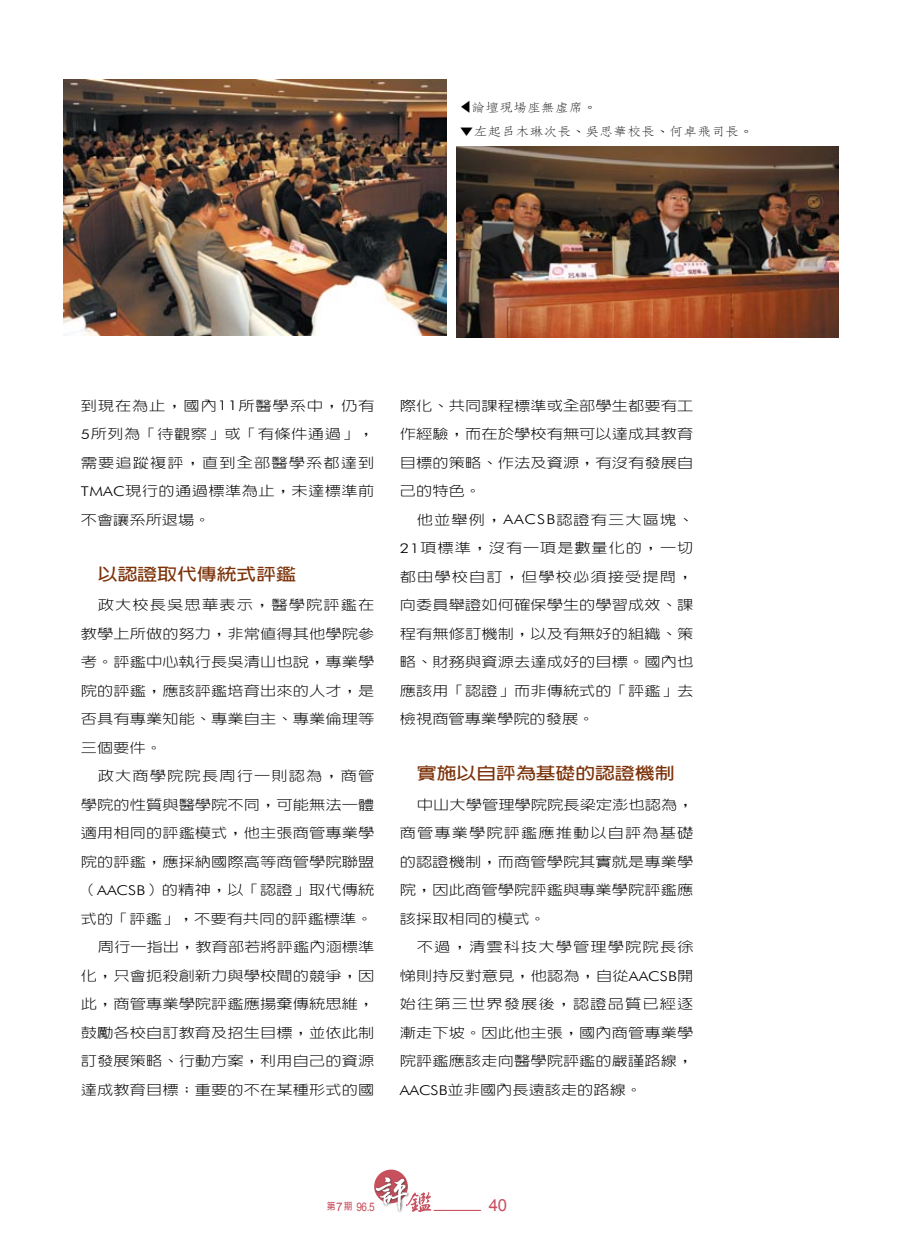
<style>
.page{position:relative;width:902px;height:1259px;background:#fff}
.page>*{position:absolute;margin:0;border:0;box-sizing:border-box;transform-origin:0 0}
.t1{font:16.65px "Arial";color:#b51729}
._001文中小題{font:700 16.5px "CT Hei";color:#7c3209;scale:1.2 1}
.內文細黑{font:300 13.5px/28.5px "CT Hei";letter-spacing:.005em;color:#000;text-align:justify;scale:1.2 1}
.圖說{font:300 12px "CT Song";letter-spacing:-.03em;color:#000;scale:1.2 1}
._001文中小題-2{font:11.85px "Arial";color:#b51729;scale:.85 1}
._001文中小題-3{font:11.85px "Arial";color:#b51729}
._001文中小題-4{font:700 9.6px "CT Hei";color:#b51729;scale:.85 1}
.s1{font-family:"Futura BT"}
</style>
<div class="page">
<img style="left:456px;top:147px;width:382px;height:190px">
<img style="left:63px;top:80px;width:383px;height:255px">
<p class="圖說" style="left:459px;top:114px;width:14px;rotate:-90deg">▲</p>
<p class="圖說" style="left:471px;top:101px;width:107px">論壇現場座無虛席。</p>
<p class="圖說" style="left:474px;top:138px;width:14px;rotate:-180deg">▲</p>
<p class="圖說" style="left:473px;top:125px;width:235px">左起呂木琳次長、吳思華校長、何卓飛司長。</p>
<p class="內文細黑" style="left:81px;top:391px;width:246px">到現在為止，國內<span class="s1">11</span>所醫學系中，仍有<span class="s1">5</span>所列為「待觀察」或「有條件通過」，需要追蹤複評，直到全部醫學系都達到<span class="s1">TMAC</span>現行的通過標準為止，未達標準前不會讓系所退場。</p>
<p class="_001文中小題" style="left:98px;top:564px;width:167px">以認證取代傳統式評鑑</p>
<p class="內文細黑" style="left:81px;top:591px;width:246px;text-indent:17px">政大校長吳思華表示，醫學院評鑑在教學上所做的努力，非常值得其他學院參考。評鑑中心執行長吳清山也說，專業學院的評鑑，應該評鑑培育出來的人才，是否具有專業知能、專業自主、專業倫理等三個要件。</p>
<p class="內文細黑" style="left:81px;top:762px;width:246px;text-indent:17px">政大商學院院長周行一則認為，商管學院的性質與醫學院不同，可能無法一體適用相同的評鑑模式，他主張商管專業學院的評鑑，應採納國際高等商管學院聯盟（<span class="s1">AACSB</span>）的精神，以「認證」取代傳統式的「評鑑」，不要有共同的評鑑標準。</p>
<p class="內文細黑" style="left:81px;top:933px;width:246px;text-indent:17px">周行一指出，教育部若將評鑑內涵標準化，只會扼殺創新力與學校間的競爭，因此，商管專業學院評鑑應揚棄傳統思維，鼓勵各校自訂教育及招生目標，並依此制訂發展策略、行動方案，利用自己的資源達成教育目標；重要的不在某種形式的國</p>
<p class="內文細黑" style="left:400px;top:391px;width:246px">際化、共同課程標準或全部學生都要有工作經驗，而在於學校有無可以達成其教育目標的策略、作法及資源，有沒有發展自己的特色。</p>
<p class="內文細黑" style="left:400px;top:505px;width:246px;text-indent:17px">他並舉例，<span class="s1">AACSB</span>認證有三大區塊、<span class="s1">21</span>項標準，沒有一項是數量化的，一切都由學校自訂，但學校必須接受提問，向委員舉證如何確保學生的學習成效、課程有無修訂機制，以及有無好的組織、策略、財務與資源去達成好的目標。國內也應該用「認證」而非傳統式的「評鑑」去檢視商管專業學院的發展。</p>
<p class="_001文中小題" style="left:417px;top:764px;width:216px">實施以自評為基礎的認證機制</p>
<p class="內文細黑" style="left:400px;top:790px;width:246px;text-indent:17px">中山大學管理學院院長梁定澎也認為，商管專業學院評鑑應推動以自評為基礎的認證機制，而商管學院其實就是專業學院，因此商管學院評鑑與專業學院評鑑應該採取相同的模式。</p>
<p class="內文細黑" style="left:400px;top:933px;width:246px;text-indent:17px">不過，清雲科技大學管理學院院長徐悌則持反對意見，他認為，自從<span class="s1">AACSB</span>開始往第三世界發展後，認證品質已經逐漸走下坡。因此他主張，國內商管專業學院評鑑應該走向醫學院評鑑的嚴謹路線，<span class="s1">AACSB</span>並非國內長遠該走的路線。</p>
<p class="_001文中小題-3" style="left:336px;top:1198px;width:8px">7</p>
<p class="_001文中小題-2" style="left:356px;top:1198px;width:23px">96.5</p>
<p class="t1" style="left:488px;top:1194px;width:20px">40</p>
<p class="_001文中小題-4" style="left:327px;top:1201px;width:31px">第 期</p>
</div>
